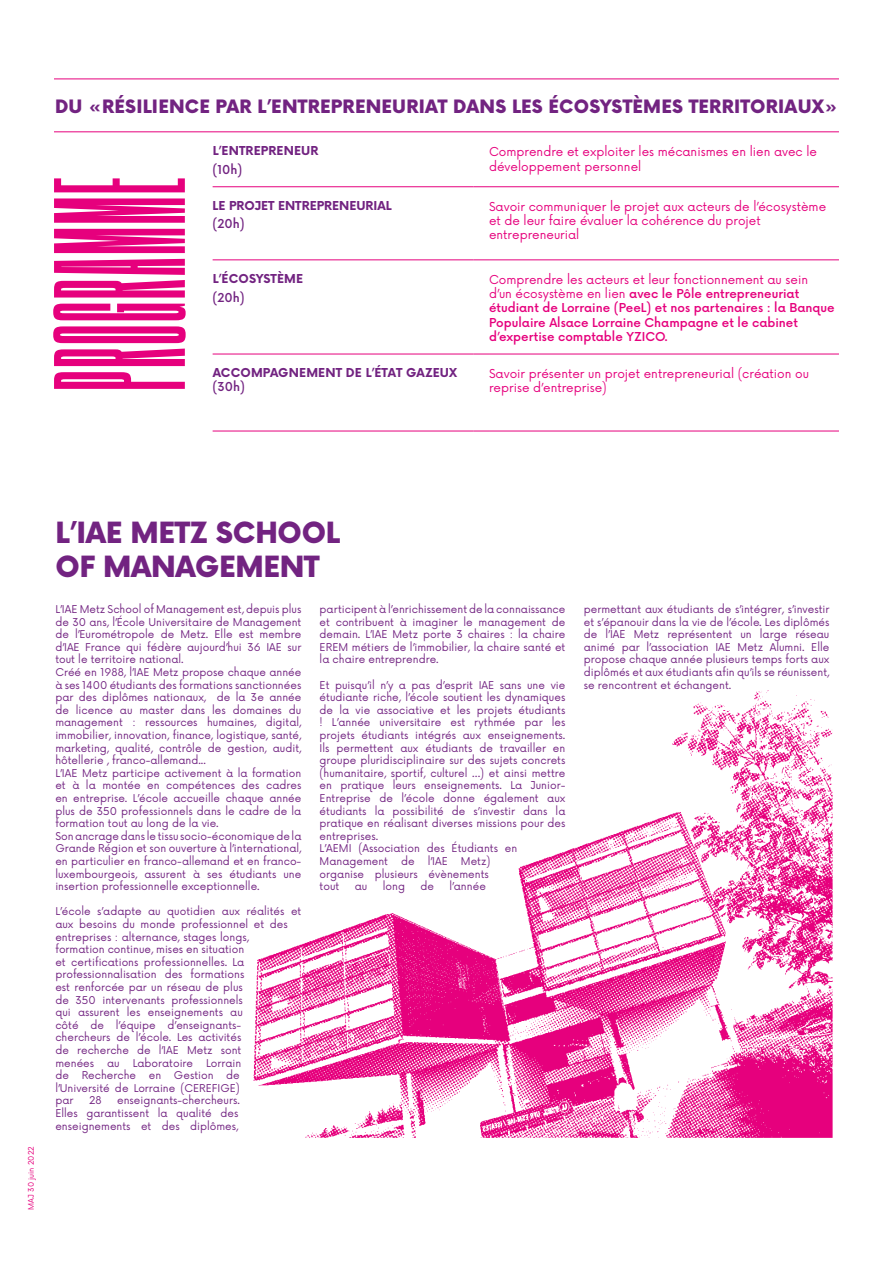
<style>
.page{position:relative;width:893px;height:1263px;background:#fff}
.page>*{position:absolute;margin:0;border:0;box-sizing:border-box;transform-origin:0 0}
.t1{font:extra-condensed 160.5px "Media Sans";letter-spacing:.03em;color:#e6007d}
.t2{font:900 28.5px/34.2px "Now";letter-spacing:-.01em;color:#722381}
.t3{font:900 18px "Now";letter-spacing:.015em;color:#722381}
.t4{font:12px/14.4px "Now";color:#e6007d}
.t5{font:500 12px/14.4px "Now";color:#e6007d}
.t6{font:700 12px "Now";letter-spacing:.01em;color:#722381}
.t7{font:500 12px "Now";color:#722381}
.t8{font:10.5px/12.6px "Now";color:#722381}
.t9{font:7.5px "Now Alt";color:#e6007d}
.s1{font-weight:400}
</style>
<div class="page">
<hr style="left:213px;top:186px;width:261px;height:1px;background:#e6007d">
<svg style="left:474px;top:186px;width:15px;height:1px"></svg>
<hr style="left:489px;top:186px;width:350px;height:1px;background:#e6007d">
<hr style="left:213px;top:259px;width:261px;height:1px;background:#e6007d">
<svg style="left:474px;top:259px;width:15px;height:1px"></svg>
<hr style="left:489px;top:259px;width:350px;height:1px;background:#e6007d">
<hr style="left:213px;top:354px;width:261px;height:1px;background:#e6007d">
<svg style="left:474px;top:354px;width:15px;height:1px"></svg>
<hr style="left:489px;top:354px;width:350px;height:1px;background:#e6007d">
<hr style="left:213px;top:431px;width:261px;height:1px;background:#e6007d">
<svg style="left:474px;top:431px;width:15px;height:1px"></svg>
<hr style="left:489px;top:431px;width:350px;height:1px;background:#e6007d">
<hr style="left:54px;top:131px;width:785px;height:1px;background:#e6007d">
<hr style="left:54px;top:78px;width:785px;height:1px;background:#e6007d">
<img style="left:253px;top:690px;width:580px;height:448px">
<h3 class="t3" style="left:55px;top:93px;width:785px">DU «RÉSILIENCE PAR L’ENTREPRENEURIAT DANS LES ÉCOSYSTÈMES TERRITORIAUX»</h3>
<h1 class="t1" style="left:29px;top:389px;width:213px;rotate:-90deg">PROGRAMME</h1>
<p class="t6" style="left:213px;top:142px;width:107px">L’ENTREPRENEUR</p>
<p class="t7" style="left:213px;top:160px;width:31px">(10h)</p>
<p class="t6" style="left:213px;top:196px;width:180px">LE PROJET ENTREPRENEURIAL</p>
<p class="t7" style="left:213px;top:215px;width:34px">(20h)</p>
<p class="t6" style="left:213px;top:270px;width:92px">L’ÉCOSYSTÈME</p>
<p class="t7" style="left:213px;top:288px;width:34px">(20h)</p>
<p class="t6" style="left:213px;top:364px;width:246px">ACCOMPAGNEMENT DE L’ÉTAT GAZEUX</p>
<p class="t7" style="left:213px;top:378px;width:34px">(30h)</p>
<p class="t4" style="left:489px;top:144px;width:329px">Comprendre et exploiter les mécanismes en lien avec le développement personnel</p>
<p class="t4" style="left:489px;top:198px;width:339px">Savoir communiquer le projet aux acteurs de l’écosystème et de leur faire évaluer la cohérence du projet entrepreneurial</p>
<p class="t5" style="left:489px;top:271px;width:347px"><span class="s1">Comprendre les acteurs et leur fonctionnement au sein<br>d’un écosystème en lien</span> avec le Pôle entrepreneuriat étudiant de Lorraine (PeeL) et nos partenaires : la Banque Populaire Alsace Lorraine Champagne et le cabinet d’expertise comptable YZICO.</p>
<p class="t4" style="left:489px;top:365px;width:322px">Savoir présenter un projet entrepreneurial (création ou reprise d’entreprise)</p>
<p class="t9" style="left:25px;top:1209px;width:65px;rotate:-90deg">MAJ 30 juin 2022</p>
<h2 class="t2" style="left:55px;top:515px;width:286px">L’IAE METZ SCHOOL<br>OF MANAGEMENT</h2>
<p class="t8" style="left:55px;top:602px;width:248px">L’IAE Metz School of Management est, depuis plus de 30 ans, l’École Universitaire de Management de l’Eurométropole de Metz. Elle est membre d’IAE France qui fédère aujourd’hui 36 IAE sur tout le territoire national.<br>Créé en 1988, l’IAE Metz propose chaque année à ses 1400 étudiants des formations sanctionnées par des diplômes nationaux, de la 3e année de licence au master dans les domaines du management : ressources humaines, digital, immobilier, innovation, finance, logistique, santé, marketing, qualité, contrôle de gestion, audit, hôtellerie , franco-allemand...<br>L’IAE Metz participe activement à la formation et à la montée en compétences des cadres en entreprise. L’école accueille chaque année plus de 350 professionnels dans le cadre de la formation tout au long de la vie.<br>Son ancrage dans le tissu socio-économique de la Grande Région et son ouverture à l’international, en particulier en franco-allemand et en franco&shy;luxembourgeois, assurent à ses étudiants une insertion professionnelle exceptionnelle.</p>
<p class="t8" style="left:55px;top:904px;width:247px">L’école s’adapte au quotidien aux réalités et aux besoins du monde professionnel et des entreprises : alternance, stages longs,<br>formation continue, mises en situation<br>et certifications professionnelles. La professionnalisation des formations<br>est renforcée par un réseau de plus<br>de 350 intervenants professionnels<br>qui assurent les enseignements au<br>côté de l’équipe d’enseignants-<br>chercheurs de l’école. Les activités<br>de recherche de l’IAE Metz sont<br>menées au Laboratoire Lorrain<br>de Recherche en Gestion de<br>l’Université de Lorraine (CEREFIGE)<br>par</p>
<p class="t8" style="left:320px;top:602px;width:247px;text-align:justify">participent à l’enrichissement de la connaissance et contribuent à imaginer le management de demain. L’IAE Metz porte 3 chaires : la chaire EREM métiers de l’immobilier, la chaire santé et la chaire entreprendre.</p>
<p class="t8" style="left:320px;top:678px;width:247px">Et puisqu’il n’y a pas d’esprit IAE sans une vie étudiante riche, l’école soutient les dynamiques de la vie associative et les projets étudiants ! L’année universitaire est rythmée par les projets étudiants intégrés aux enseignements.<br>Ils permettent aux étudiants de travailler en groupe pluridisciplinaire sur des sujets concrets (humanitaire, sportif, culturel …) et ainsi mettre en pratique leurs enseignements. La Junior-Entreprise de l’école donne également aux étudiants la possibilité de s’investir dans la pratique en réalisant diverses missions pour des entreprises.<br>L’AEMI (Association des Étudiants en Management de l’IAE Metz)<br>organise plusieurs évènements<br>tout</p>
<p class="t8" style="left:355px;top:879px;width:14px">au</p>
<p class="t8" style="left:383px;top:879px;width:24px">long</p>
<p class="t8" style="left:420px;top:879px;width:15px">de</p>
<p class="t8" style="left:449px;top:879px;width:38px">l’année</p>
<p class="t8" style="left:55px;top:1093px;width:186px;text-indent:62px">enseignants-chercheurs.<br>Elles garantissent la qualité des enseignements et des diplômes,</p>
<p class="t8" style="left:89px;top:1093px;width:14px">28</p>
<p class="t8" style="left:584px;top:602px;width:247px;text-align:justify">permettant aux étudiants de s’intégrer, s’investir et s’épanouir dans la vie de l’école. Les diplômés de l’IAE Metz représentent un large réseau animé par l’association IAE Metz Alumni. Elle propose chaque année plusieurs temps forts aux diplômés et aux étudiants afin qu’ils se réunissent, se rencontrent et échangent.</p>
</div>
